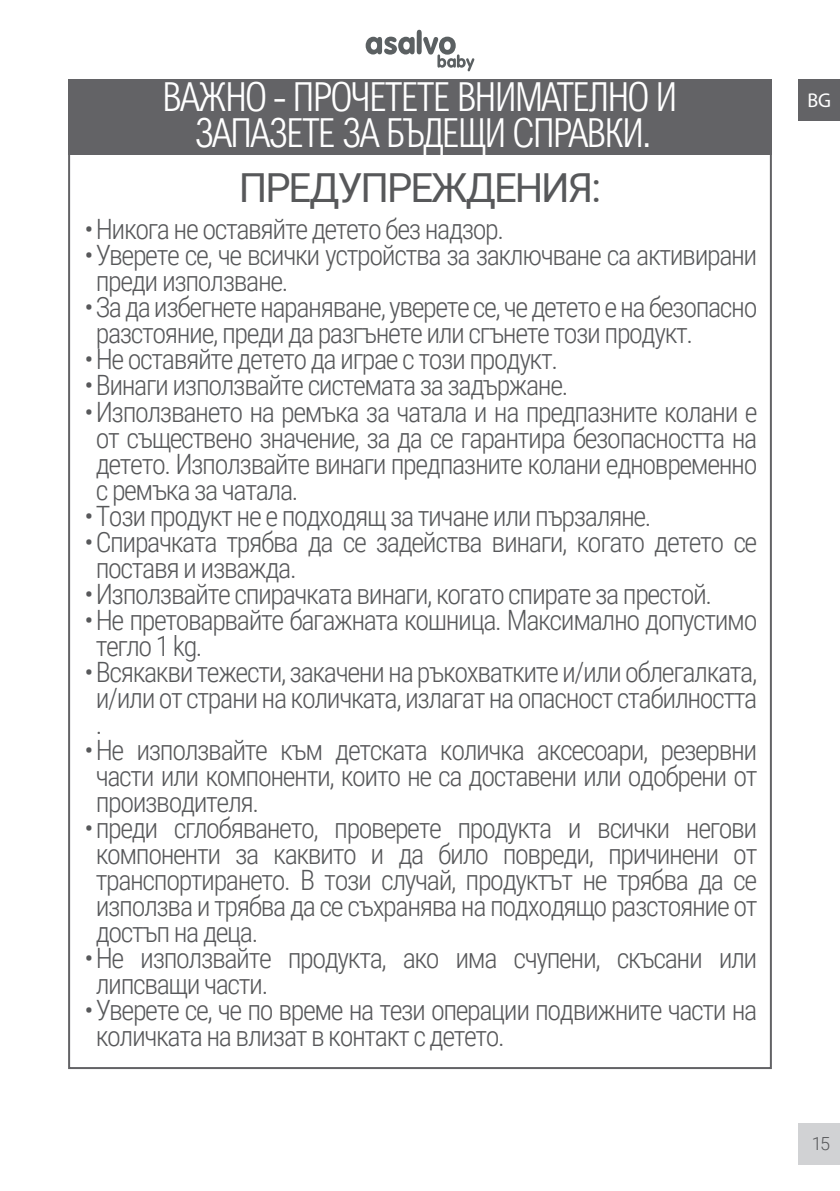
<style>
.page{position:relative;width:840px;height:1191px;background:#fff}
.page>*{position:absolute;margin:0;border:0;box-sizing:border-box;transform-origin:0 0}
.t1{font:300 40px/36px "Arial Nova Cond";letter-spacing:-.05em;color:#fff;text-align:center}
.t2{font:40px "Roboto";letter-spacing:-.05em;color:#57585a}
.t3{font:300 28px/26px "Roboto Condensed";letter-spacing:-.05em;color:#57585a}
.t4{font:20px "Myriad Pro";color:#fff}
.t5{font:300 18px "Roboto";color:#57585a}
</style>
<div class="page">
<div style="left:797px;top:1123px;width:42px;height:41px;background:#d1d2d4"></div>
<svg style="left:365px;top:30px;width:109px;height:41px"></svg>
<div style="left:68px;top:79px;width:703px;height:76px;background:#636366"></div>
<div style="left:798px;top:79px;width:41px;height:42px;background:#636366"></div>
<h1 class="t1" style="left:162px;top:79px;width:516px">ВАЖНО - ПРОЧЕТЕТЕ ВНИМАТЕЛНО И<br>ЗАПАЗЕТЕ ЗА БЪДЕЩИ СПРАВКИ.</h1>
<p class="t4" style="left:807px;top:88px;width:25px">BG</p>
<h1 class="t2" style="left:239px;top:159px;width:363px">ПРЕДУПРЕЖДЕНИЯ:</h1>
<p class="t3" style="left:84px;top:215px;width:421px">•Никога не оставяйте детето без надзор.</p>
<p class="t3" style="left:96px;top:241px;width:662px;text-indent:-11px">•Уверете се, че всички устройства за заключване са активирани преди използване.</p>
<p class="t3" style="left:96px;top:293px;width:662px;text-indent:-11px">•За да избегнете нараняване, уверете се, че детето е на безопасно разстояние, преди да разгънете или сгънете този продукт.</p>
<p class="t3" style="left:84px;top:345px;width:475px">•Не оставяйте детето да играе с този продукт.</p>
<p class="t3" style="left:84px;top:371px;width:485px">•Винаги използвайте системата за задържане.</p>
<p class="t3" style="left:96px;top:397px;width:663px;text-align:justify;text-indent:-11px">•Използването на ремъка за чатала и на предпазните колани е от съществено значение, за да се гарантира безопасността на детето. Използвайте винаги предпазните колани едновременно с ремъка за чатала.</p>
<p class="t3" style="left:84px;top:501px;width:568px">•Този продукт не е подходящ за тичане или пързаляне.</p>
<p class="t3" style="left:96px;top:527px;width:662px;text-indent:-11px">•Спирачката трябва да се задейства винаги, когато детето се поставя и изважда.</p>
<p class="t3" style="left:84px;top:579px;width:629px">•Използвайте спирачката винаги, когато спирате за престой.</p>
<p class="t3" style="left:96px;top:605px;width:662px;text-indent:-11px">•Не претоварвайте багажната кошница. Максимално допустимо тегло 1 kg.</p>
<p class="t3" style="left:96px;top:657px;width:662px;text-align:justify;text-indent:-11px">•Всякакви тежести, закачени на ръкохватките и/или облегалката, и/или от страни на количката, излагат на опасност стабилността .</p>
<p class="t3" style="left:96px;top:736px;width:662px;text-align:justify;text-indent:-11px">•Не използвайте към детската количка аксесоари, резервни части или компоненти, които не са доставени или одобрени от производителя.</p>
<p class="t3" style="left:96px;top:814px;width:663px;text-align:justify;text-indent:-11px">•преди сглобяването, проверете продукта и всички негови компоненти за каквито и да било повреди, причинени от транспортирането. В този случай, продуктът не трябва да се използва и трябва да се съхранява на подходящо разстояние от достъп на деца.</p>
<p class="t3" style="left:96px;top:944px;width:662px;text-indent:-11px">•Не използвайте продукта, ако има счупени, скъсани или липсващи части.</p>
<p class="t3" style="left:96px;top:996px;width:662px;text-indent:-11px">•Уверете се, че по време на тези операции подвижните части на количката на влизат в контакт с детето.</p>
<p class="t5" style="left:811px;top:1130px;width:20px">15</p>
</div>
